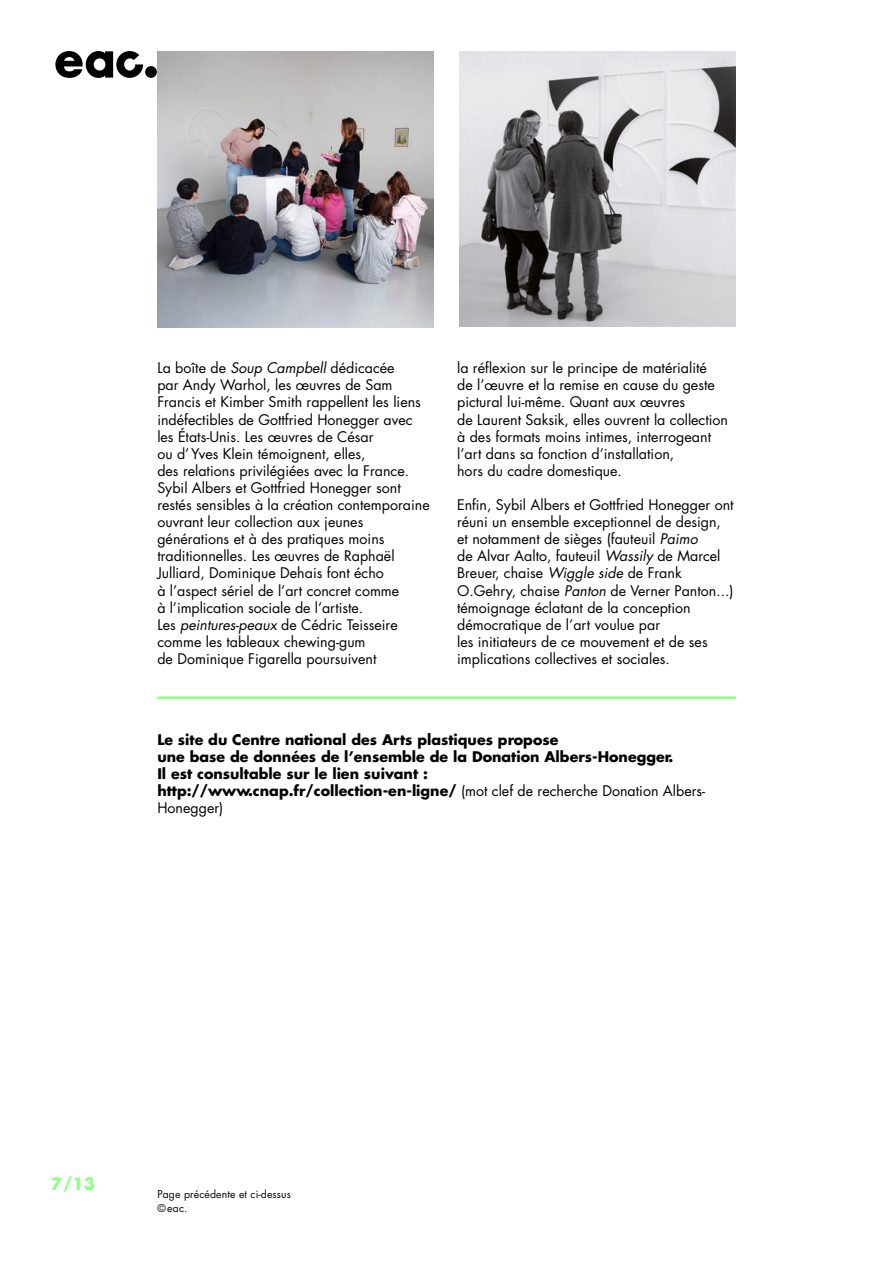
<style>
.page{position:relative;width:893px;height:1263px;background:#fff}
.page>*{position:absolute;margin:0;border:0;box-sizing:border-box;transform-origin:0 0}
.t1{font:16.5px "Futura Amandiers Bold";color:#8fff85}
.t2{font:14.25px/17.1px "Futura Amandiers";color:#000}
.t3{font:14.25px/17.1px "Futura Amandiers Bold";color:#000}
.t4{font:10.5px/13.5px "Futura Amandiers";letter-spacing:.01em;color:#000}
.s1{font-family:"Futura Amandiers Italic"}
.s2{font-family:"Futura Amandiers"}
</style>
<div class="page">
<div style="left:145px;top:66px;width:12px;height:12px;background:#000;border-radius:50%"></div>
<svg style="left:55px;top:51px;width:88px;height:27px"></svg>
<img style="left:157px;top:51px;width:277px;height:276px">
<img style="left:459px;top:51px;width:277px;height:276px">
<hr style="left:157px;top:696px;width:579px;height:3px;background:#8fff85">
<p class="t2" style="left:157px;top:360px;width:274px">La boîte de <span class="s1">Soup Campbell</span> dédicacée<br>par Andy Warhol, les œuvres de Sam Francis et Kimber Smith rappellent les liens indéfectibles de Gottfried Honegger avec les États-Unis. Les œuvres de César<br>ou d’Yves Klein témoignent, elles,<br>des relations privilégiées avec la France.<br>Sybil Albers et Gottfried Honegger sont restés sensibles à la création contemporaine ouvrant leur collection aux jeunes générations et à des pratiques moins traditionnelles. Les œuvres de Raphaël Julliard, Dominique Dehais font écho<br>à l’aspect sériel de l’art concret comme<br>à l’implication sociale de l’artiste.<br>Les <span class="s1">peintures-peaux</span> de Cédric Teisseire comme les tableaux chewing-gum<br>de Dominique Figarella poursuivent</p>
<p class="t2" style="left:457px;top:360px;width:272px">la réflexion sur le principe de matérialité<br>de l’œuvre et la remise en cause du geste pictural lui-même. Quant aux œuvres<br>de Laurent Saksik, elles ouvrent la collection à des formats moins intimes, interrogeant l’art dans sa fonction d’installation,<br>hors du cadre domestique.</p>
<p class="t2" style="left:457px;top:496px;width:278px">Enfin, Sybil Albers et Gottfried Honegger ont réuni un ensemble exceptionnel de design, et notamment de sièges (fauteuil <span class="s1">Paimo<br></span>de Alvar Aalto, fauteuil <span class="s1">Wassily</span> de Marcel Breuer, chaise <span class="s1">Wiggle side</span> de Frank O.Gehry, chaise <span class="s1">Panton</span> de Verner Panton...) témoignage éclatant de la conception démocratique de l’art voulue par<br>les initiateurs de ce mouvement et de ses implications collectives et sociales.</p>
<p class="t3" style="left:157px;top:731px;width:549px">Le site du Centre national des Arts plastiques propose<br>une base de données de l’ensemble de la Donation Albers-Honegger.<br>Il est consultable sur le lien suivant : http://www.cnap.fr/collection-en-ligne/ <span class="s2">(mot clef de recherche Donation Albers-</span></p>
<p class="t2" style="left:157px;top:800px;width:67px">Honegger)</p>
<p class="t1" style="left:51px;top:1173px;width:46px">7/13</p>
<p class="t4" style="left:157px;top:1188px;width:135px">Page précédente et ci-dessus © eac.</p>
</div>
